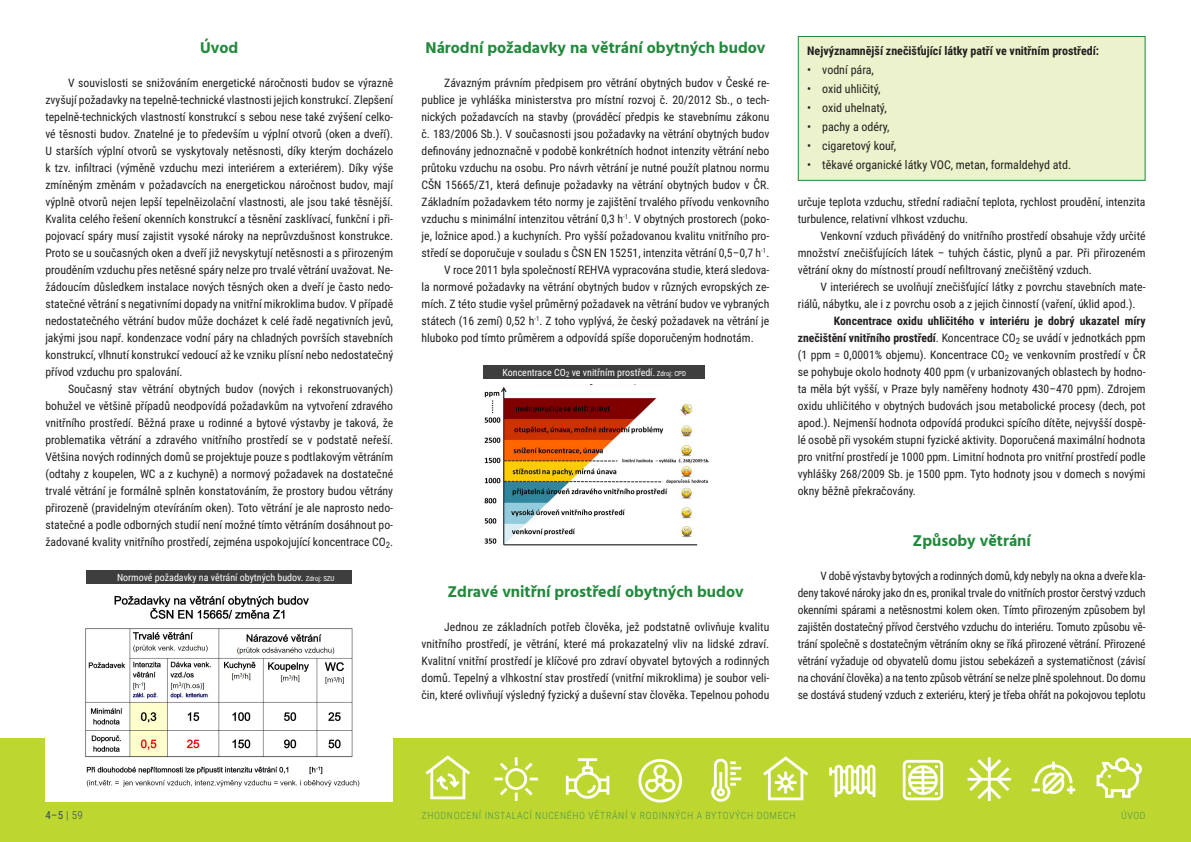
<style>
.page{position:relative;width:1191px;height:842px;background:#fff}
.page>*{position:absolute;margin:0;border:0;box-sizing:border-box;transform-origin:0 0}
.t1{font:700 16px "Hind";color:#23893c}
.t2{font:12px "Roboto Condensed";color:#231f20}
.t3{font:700 12px "Roboto Condensed";color:#231f20}
.t4{font:11.7px/17px "Roboto Condensed";color:#231f20;text-align:justify}
.t5{font:11px "Roboto Condensed";color:#364d4d}
.t6{font:10px "Roboto Condensed";color:#fff}
.t7{font:300 10px "Roboto Condensed";letter-spacing:.06em;color:#4b954f}
.s1{font-size:7px}
.s2{font-weight:700}
.s3{font-weight:300}
</style>
<div class="page">
<div style="left:0;top:738px;width:1191px;height:104px;background:#bed630"></div>
<img style="left:1098px;top:757px;width:44px;height:41px">
<img style="left:967px;top:757px;width:43px;height:44px">
<img style="left:829px;top:764px;width:47px;height:34px">
<img style="left:768px;top:756px;width:41px;height:45px">
<img style="left:565px;top:758px;width:45px;height:41px">
<img style="left:425px;top:755px;width:45px;height:45px">
<img style="left:470px;top:757px;width:68px;height:44px">
<img style="left:638px;top:758px;width:42px;height:45px">
<img style="left:680px;top:758px;width:88px;height:44px">
<img style="left:902px;top:759px;width:42px;height:42px">
<img style="left:1010px;top:761px;width:88px;height:33px">
<img style="left:484px;top:384px;width:226px;height:162px">
<div style="left:45px;top:585px;width:348px;height:216px;background:#fff"></div>
<img style="left:85px;top:596px;width:275px;height:191px">
<div style="left:798px;top:36px;width:347px;height:144px;background:#ecf2cb"></div>
<div style="left:797px;top:36px;width:348px;height:145px;border:1px solid #23893c"></div>
<div style="left:484px;top:365px;width:221px;height:14px;background:#3e3e3f"></div>
<div style="left:86px;top:570px;width:265px;height:14px;background:#3e3e3f"></div>
<h1 class="t1" style="left:200px;top:38px;width:40px">Úvod</h1>
<p class="t4" style="left:45px;top:74px;width:349px;text-indent:23px">V souvislosti se snižováním energetické náročnosti budov se výrazně zvyšují požadavky na tepelně-technické vlastnosti jejich konstrukcí. Zlepšení tepelně-technických vlastností konstrukcí s sebou nese také zvýšení celko&shy;vé těsnosti budov. Znatelné je to především u výplní otvorů (oken a dveří).<br>U starších výplní otvorů se vyskytovaly netěsnosti, díky kterým docházelo k tzv. infiltraci (výměně vzduchu mezi interiérem a exteriérem). Díky výše zmíněným změnám v požadavcích na energetickou náročnost budov, mají výplně otvorů nejen lepší tepelněizolační vlastnosti, ale jsou také těsnější.<br>Kvalita celého řešení okenních konstrukcí a těsnění zasklívací, funkční i při&shy;pojovací spáry musí zajistit vysoké nároky na neprůvzdušnost konstrukce.<br>Proto se u současných oken a dveří již nevyskytují netěsnosti a s přirozeným prouděním vzduchu přes netěsné spáry nelze pro trvalé větrání uvažovat. Ne&shy;žádoucím důsledkem instalace nových těsných oken a dveří je často nedo&shy;statečné větrání s negativními dopady na vnitřní mikroklima budov. V případě nedostatečného větrání budov může docházet k celé řadě negativních jevů, jakými jsou např. kondenzace vodní páry na chladných površích stavebních konstrukcí, vlhnutí konstrukcí vedoucí až ke vzniku plísní nebo nedostatečný přívod vzduchu pro spalování.</p>
<p class="t4" style="left:45px;top:380px;width:349px;text-indent:23px">Současný stav větrání obytných budov (nových i rekonstruovaných) bohužel ve většině případů neodpovídá požadavkům na vytvoření zdravého vnitřního prostředí. Běžná praxe u rodinné a bytové výstavby je taková, že problematika větrání a zdravého vnitřního prostředí se v podstatě neřeší.<br>Většina nových rodinných domů se projektuje pouze s podtlakovým větráním (odtahy z koupelen, WC a z kuchyně) a normový požadavek na dostatečné trvalé větrání je formálně splněn konstatováním, že prostory budou větrány přirozeně (pravidelným otevíráním oken). Toto větrání je ale naprosto nedo&shy;statečné a podle odborných studií není možné tímto větráním dosáhnout po&shy;žadované kvality vnitřního prostředí, zejména uspokojující koncentrace CO<sub>2</sub>.</p>
<p class="t6" style="left:117px;top:570px;width:219px">Normové požadavky na větrání obytných budov. <span class="s1">Zdroj: SZU</span></p>
<h1 class="t1" style="left:425px;top:38px;width:341px">Národní požadavky na větrání obytných budov</h1>
<p class="t4" style="left:444px;top:74px;width:327px">Závazným právním předpisem pro větrání obytných budov v České re-</p>
<p class="t4" style="left:421px;top:91px;width:349px">publice je vyhláška ministerstva pro místní rozvoj č. 20/2012 Sb., o tech-</p>
<p class="t4" style="left:421px;top:108px;width:349px">nických požadavcích na stavby (prováděcí předpis ke stavebnímu zákonu</p>
<p class="t4" style="left:421px;top:125px;width:349px">č. 183/2006 Sb.). V současnosti jsou požadavky na větrání obytných budov</p>
<p class="t4" style="left:421px;top:142px;width:349px">definovány jednoznačně v podobě konkrétních hodnot intenzity větrání nebo</p>
<p class="t4" style="left:421px;top:159px;width:349px">průtoku vzduchu na osobu. Pro návrh větrání je nutné použít platnou normu</p>
<p class="t4" style="left:421px;top:176px;width:349px">CŠN 15665/Z1, která definuje požadavky na větrání obytných budov v ČR.</p>
<p class="t4" style="left:421px;top:193px;width:349px">Základním požadavkem této normy je zajištění trvalého přívodu venkovního</p>
<p class="t4" style="left:421px;top:210px;width:349px">vzduchu s minimální intenzitou větrání 0,3 h<sup>-1</sup>. V obytných prostorech (poko-</p>
<p class="t4" style="left:421px;top:227px;width:349px">je, ložnice apod.) a kuchyních. Pro vyšší požadovanou kvalitu vnitřního pro-</p>
<p class="t4" style="left:421px;top:244px;width:349px">středí se doporučuje v souladu s ČSN EN 15251, intenzita větrání 0,5–0,7 h<sup>-1</sup>.</p>
<p class="t4" style="left:444px;top:261px;width:327px">V roce 2011 byla společností REHVA vypracována studie, která sledova-</p>
<p class="t4" style="left:421px;top:278px;width:349px">la normové požadavky na větrání obytných budov v různých evropských ze-</p>
<p class="t4" style="left:421px;top:295px;width:349px">mích. Z této studie vyšel průměrný požadavek na větrání budov ve vybraných</p>
<p class="t4" style="left:421px;top:312px;width:349px">státech (16 zemí) 0,52 h<sup>-1</sup>. Z toho vyplývá, že český požadavek na větrání je</p>
<p class="t4" style="left:421px;top:329px;width:334px">hluboko pod tímto průměrem a odpovídá spíše doporučeným hodnotám.</p>
<p class="t6" style="left:502px;top:365px;width:185px">Koncentrace CO<sub>2</sub> ve vnitřním prostředí. <span class="s1">Zdroj: CPD</span></p>
<h1 class="t1" style="left:447px;top:582px;width:298px">Zdravé vnitřní prostředí obytných budov</h1>
<p class="t4" style="left:421px;top:618px;width:349px;text-indent:23px">Jednou ze základních potřeb člověka, jež podstatně ovlivňuje kvalitu vnitřního prostředí, je větrání, které má prokazatelný vliv na lidské zdraví.<br>Kvalitní vnitřní prostředí je klíčové pro zdraví obyvatel bytových a rodinných domů. Tepelný a vlhkostní stav prostředí (vnitřní mikroklima) je soubor veli&shy;čin, které ovlivňují výsledný fyzický a duševní stav člověka. Tepelnou pohodu</p>
<p class="t3" style="left:807px;top:42px;width:293px">Nejvýznamnější znečišťující látky patří ve vnitřním prostředí:</p>
<p class="t2" style="left:807px;top:61px;width:68px">• vodní pára,</p>
<p class="t2" style="left:807px;top:80px;width:75px">• oxid uhličitý,</p>
<p class="t2" style="left:807px;top:99px;width:81px">• oxid uhelnatý,</p>
<p class="t2" style="left:807px;top:118px;width:84px">• pachy a odéry,</p>
<p class="t2" style="left:807px;top:137px;width:90px">• cigaretový kouř,</p>
<p class="t2" style="left:807px;top:156px;width:265px">• těkavé organické látky VOC, metan, formaldehyd atd.</p>
<p class="t4" style="left:797px;top:193px;width:349px">určuje teplota vzduchu, střední radiační teplota, rychlost proudění, intenzita turbulence, relativní vlhkost vzduchu.</p>
<p class="t4" style="left:797px;top:227px;width:349px;text-indent:23px">Venkovní vzduch přiváděný do vnitřního prostředí obsahuje vždy určité množství znečišťujících látek – tuhých částic, plynů a par. Při přirozeném větrání okny do místností proudí nefiltrovaný znečištěný vzduch.</p>
<p class="t4" style="left:797px;top:278px;width:349px;text-indent:23px">V interiérech se uvolňují znečišťující látky z povrchu stavebních mate&shy;riálů, nábytku, ale i z povrchu osob a z jejich činností (vaření, úklid apod.).</p>
<p class="t4" style="left:797px;top:312px;width:349px;text-indent:36px"><span class="s2">Koncentrace oxidu uhličitého v interiéru je dobrý ukazatel míry znečištění vnitřního prostředí</span>. Koncentrace CO<sub>2</sub> se uvádí v jednotkách ppm (1 ppm = 0,0001% objemu). Koncentrace CO<sub>2</sub> ve venkovním prostředí v ČR se pohybuje okolo hodnoty 400 ppm (v urbanizovaných oblastech by hodno&shy;ta měla být vyšší, v Praze byly naměřeny hodnoty 430–470 ppm). Zdrojem oxidu uhličitého v obytných budovách jsou metabolické procesy (dech, pot apod.). Nejmenší hodnota odpovídá produkci spícího dítěte, nejvyšší dospě&shy;lé osobě při vysokém stupni fyzické aktivity. Doporučená maximální hodnota pro vnitřní prostředí je 1000 ppm. Limitní hodnota pro vnitřní prostředí podle vyhlášky 268/2009 Sb. je 1500 ppm. Tyto hodnoty jsou v domech s novými okny běžně překračovány.</p>
<h1 class="t1" style="left:912px;top:531px;width:120px">Způsoby větrání</h1>
<p class="t4" style="left:797px;top:567px;width:349px;text-indent:23px">V době výstavby bytových a rodinných domů, kdy nebyly na okna a dveře kla&shy;deny takové nároky jako dn es, pronikal trvale do vnitřních prostor čerstvý vzduch okenními spárami a netěsnostmi kolem oken. Tímto přirozeným způsobem byl zajištěn dostatečný přívod čerstvého vzduchu do interiéru. Tomuto způsobu vě&shy;trání společně s dostatečným větráním okny se říká přirozené větrání. Přirozené větrání vyžaduje od obyvatelů domu jistou sebekázeň a systematičnost (závisí na chování člověka) a na tento způsob větrání se nelze plně spolehnout. Do domu se dostává studený vzduch z exteriéru, který je třeba ohřát na pokojovou teplotu</p>
<p class="t5" style="left:45px;top:807px;width:39px">4–5 <span class="s3">| 59</span></p>
<p class="t7" style="left:421px;top:808px;width:375px">ZHODNOCENÍ INSTALACÍ NUCENÉHO VĚTRÁNÍ V RODINNÝCH A BYTOVÝCH DOMECH</p>
<p class="t7" style="left:1121px;top:808px;width:14px">ÚVOD</p>
</div>
